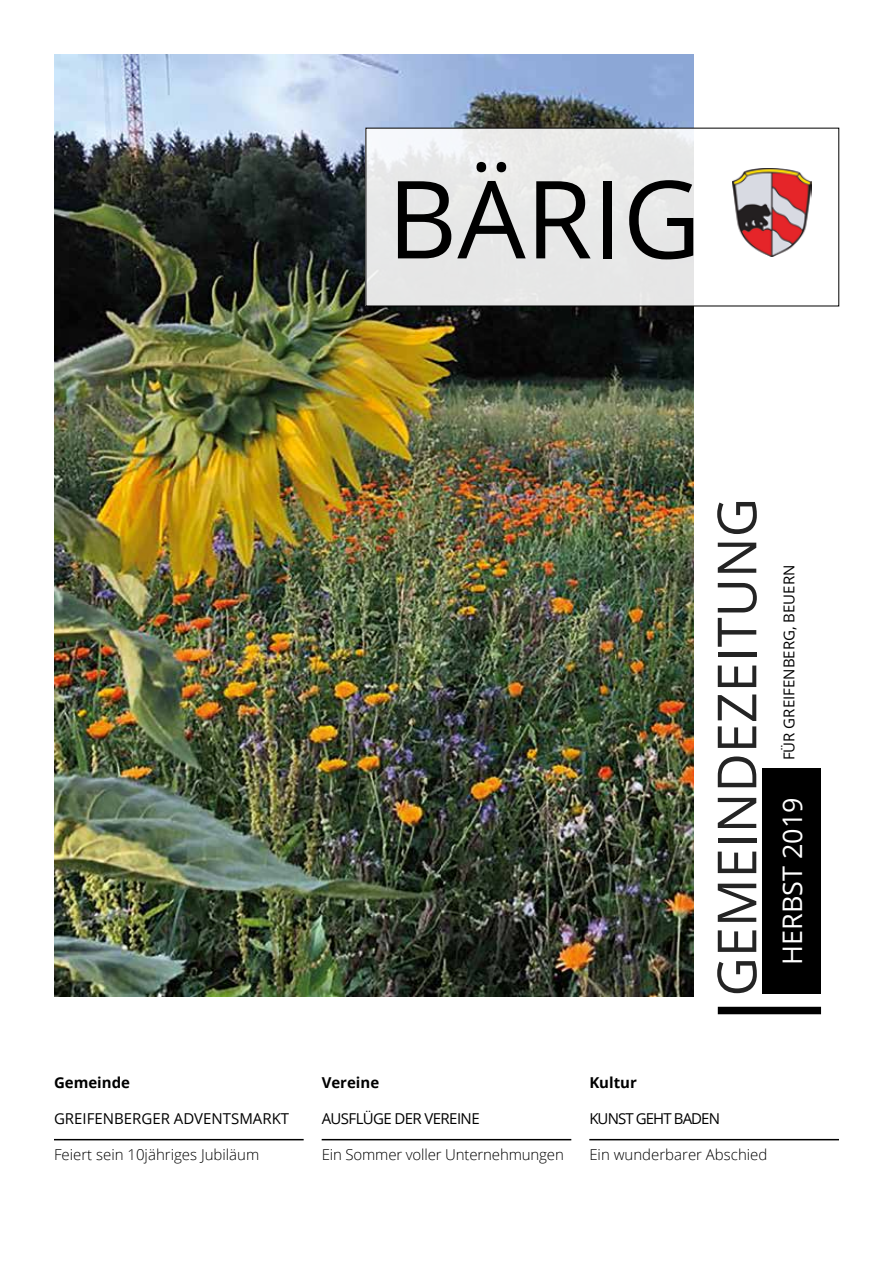
<style>
.page{position:relative;width:893px;height:1263px;background:#fff}
.page>*{position:absolute;margin:0;border:0;box-sizing:border-box;transform-origin:0 0}
.t1{font:108px "Open Sans";color:#000}
.t2{font:54px "Open Sans";color:#000}
.t3{font:27px "Open Sans";color:#fff}
.t4{font:300 15px "Open Sans";color:#000}
.t5{font:15px "Open Sans";color:#000}
.t6{font:700 15px "Open Sans";color:#000}
.t7{font:15px "Open Sans";letter-spacing:-.04em;color:#000}
.t8{font:15px "Open Sans";letter-spacing:-.06em;color:#000}
</style>
<div class="page">
<img style="left:54px;top:54px;width:639px;height:942px">
<div style="left:763px;top:768px;width:58px;height:226px;background:#000"></div>
<hr style="left:322px;top:1139px;width:249px;height:1px;background:#000">
<hr style="left:54px;top:1139px;width:250px;height:1px;background:#000">
<hr style="left:589px;top:1139px;width:250px;height:1px;background:#000">
<svg style="left:368px;top:130px;width:444px;height:174px;fill:#e8e8e8"></svg>
<img style="left:732px;top:168px;width:79px;height:88px">
<div style="left:718px;top:1007px;width:103px;height:7px;background:#000"></div>
<h1 class="t1" style="left:387px;top:145px;width:315px">BÄRIG</h1>
<h2 class="t2" style="left:700px;top:996px;width:500px;rotate:-90deg">GEMEINDEZEITUNG</h2>
<p class="t5" style="left:779px;top:760px;width:197px;rotate:-90deg">FÜR GREIFENBERG, BEUERN</p>
<h3 class="t3" style="left:774px;top:965px;width:169px;rotate:-90deg">HERBST 2019</h3>
<p class="t6" style="left:54px;top:1072px;width:78px">Gemeinde</p>
<p class="t5" style="left:54px;top:1108px;width:237px">GREIFENBERGER ADVENTSMARKT</p>
<p class="t4" style="left:54px;top:1144px;width:207px">Feiert sein 10jähriges Jubiläum</p>
<p class="t6" style="left:322px;top:1072px;width:59px">Vereine</p>
<p class="t7" style="left:322px;top:1108px;width:160px">AUSFLÜGE DER VEREINE</p>
<p class="t4" style="left:322px;top:1144px;width:244px">Ein Sommer voller Unternehmungen</p>
<p class="t6" style="left:589px;top:1072px;width:49px">Kultur</p>
<p class="t8" style="left:589px;top:1108px;width:132px">KUNST GEHT BADEN</p>
<p class="t4" style="left:589px;top:1144px;width:180px">Ein wunderbarer Abschied</p>
</div>
